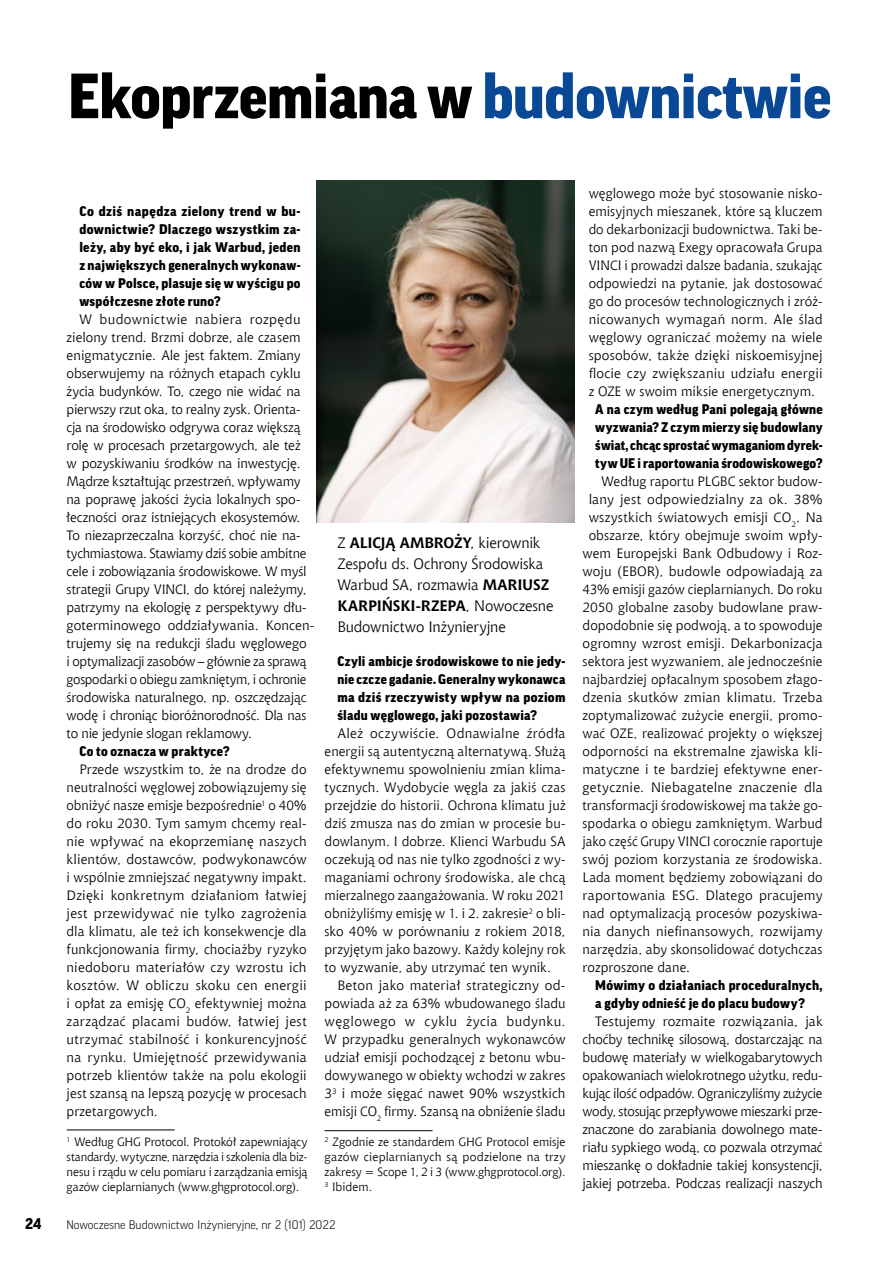
<style>
.page{position:relative;width:893px;height:1263px;background:#fff}
.page>*{position:absolute;margin:0;border:0;box-sizing:border-box;transform-origin:0 0}
.tytul{font:900 61.5px "Good Pro";letter-spacing:-.01em;color:#000}
.autor{font:15px/21px "Chianti EU";letter-spacing:-.01em;color:#000}
.t1{font:900 15px "Good Pro";color:#000}
.text_podstawowy{font:13.5px/18px "Chianti EU";color:#000;text-align:justify}
.pytania{font:900 13.5px/18px "Good Pro";letter-spacing:.02em;color:#000;text-align:justify}
.text_podstawowy-2{font:13.5px "Chianti EU";letter-spacing:.02em;color:#000}
.przypis{font:12px/15px "Chianti EU";color:#000;text-align:justify}
.t2{font:300 12px "Good Pro";color:#000}
.s1{color:#094894}
.s2{font-style:inherit}
.s3{font-weight:700}
</style>
<div class="page">
<hr style="left:67px;top:1130px;width:108px;height:1px;background:#000">
<hr style="left:325px;top:1130px;width:108px;height:1px;background:#000">
<img style="left:316px;top:180px;width:258px;height:342px">
<p class="tytul" style="left:68px;top:62px;width:765px">Ekoprzemiana w <span class="s1">budownictwie</span></p>
<p class="pytania" style="left:79px;top:202px;width:223px">Co dziś napędza zielony trend w bu&shy;downictwie? Dlaczego wszystkim za&shy;leży, aby być eko, i jak Warbud, jeden z największych generalnych wykonaw&shy;ców w Polsce, plasuje się w wyścigu po współczesne złote runo?</p>
<p class="text_podstawowy" style="left:67px;top:310px;width:249px;text-align:left;text-indent:13px">W budownictwie nabiera rozpędu zielony trend. Brzmi dobrze, ale czasem enigmatycznie. Ale jest faktem. Zmiany obserwujemy na różnych etapach cyklu życia budynków. To, czego nie widać na pierwszy rzut oka, to realny zysk. Orienta&shy;cja na środowisko odgrywa coraz większą rolę w procesach przetargowych, ale też<br>w pozyskiwaniu środków na inwestycję.<br>Mądrze kształtując przestrzeń, wpływamy na poprawę jakości życia lokalnych spo&shy;łeczności oraz istniejących ekosystemów.<br>To niezaprzeczalna korzyść, choć nie na&shy;tychmiastowa. Stawiamy dziś sobie ambitne cele i zobowiązania środowiskowe. W myśl strategii Grupy VINCI, do której należymy, patrzymy na ekologię z perspektywy dłu&shy;goterminowego o<span class="s2">d</span>działywania. Koncen&shy;trujemy się na redukcji śladu węglowego<br>i optymalizacji zasobów – głównie za sprawą gospodarki o obiegu zamkniętym, i ochronie środowiska naturalnego, np. oszczędzając wodę i chroniąc bioróżnorodność. Dla nas to nie jedynie slogan reklamowy.</p>
<p class="pytania" style="left:79px;top:742px;width:152px">Co to oznacza w praktyce?</p>
<p class="text_podstawowy" style="left:67px;top:760px;width:242px;text-indent:13px">Przede wszystkim to, że na drodze do neutralności węglowej zobowiązujemy się obniżyć nasze emisje bezpośrednie<sup>1</sup> o 40% do roku 2030. Tym samym chcemy real&shy;nie wpływać na ekoprzemianę naszych klientów, dostawców, podwykonawców i wspólnie zmniejszać negatywny impakt.<br>Dzięki konkretnym działaniom łatwiej jest przewidywać nie tylko zagrożenia dla klimatu, ale też ich konsekwencje dla funkcjonowania firmy, chociażby ryzyko niedoboru materiałów czy wzrostu ich kosztów. W obliczu skoku cen energii i opłat za emisję CO<sub>2</sub> efektywniej można zarządzać placami budów, łatwiej jest utrzymać stabilność i konkurencyjność na rynku. Umiejętność przewidywania potrzeb klientów także na polu ekologii jest szansą na lepszą pozycję w procesach przetargowych.</p>
<p class="przypis" style="left:67px;top:1134px;width:242px"><sup>1</sup> Według GHG Protocol. Protokół zapewniający standardy, wytyczne, narzędzia i szkolenia dla biz&shy;nesu i rządu w celu pomiaru i zarządzania emisją gazów cieplarnianych (www.ghgprotocol.org).</p>
<p class="autor" style="left:337px;top:533px;width:218px">Z <span class="s3">ALICJĄ AMBROŻY</span>, kierownik<br>Zespołu ds. Ochrony Środowiska<br>Warbud SA, rozmawia <span class="s3">MARIUSZ<br>KARPIŃSKI-RZEPA</span>, Nowoczesne<br>Budownictwo Inżynieryjne</p>
<p class="pytania" style="left:337px;top:652px;width:230px">Czyli ambicje środowiskowe to nie jedy&shy;nie czcze gadanie. Generalny wykonawca ma dziś rzeczywisty wpływ na poziom śladu węglowego, jaki pozostawia?</p>
<p class="text_podstawowy" style="left:325px;top:724px;width:242px;text-indent:13px">Ależ oczywiście. Odnawialne źródła energii są autentyczną alternatywą. Służą efektywnemu spowolnieniu zmian klima&shy;tycznych. Wydobycie węgla za jakiś czas przejdzie do historii. Ochrona klimatu już dziś zmusza nas do zmian w procesie bu&shy;dowlanym. I dobrze. Klienci Warbudu SA oczekują od nas nie tylko zgodności z wy&shy;maganiami ochrony środowiska, ale chcą mierzalnego zaangażowania. W roku 2021 obniżyliśmy emisję w 1. i 2. zakresie<sup>2</sup> o bli&shy;sko 40% w porównaniu z rokiem 2018, przyjętym jako bazowy. Każdy kolejny rok to wyzwanie, aby utrzymać ten wynik.</p>
<p class="text_podstawowy" style="left:325px;top:976px;width:242px;text-indent:13px">Beton jako materiał strategiczny od&shy;powiada aż za 63% wbudowanego śladu węglowego w cyklu życia budynku.<br>W przypadku generalnych wykonawców udział emisji pochodzącej z betonu wbu&shy;dowywanego w obiekty wchodzi w zakres 3<sup>3</sup> i może sięgać nawet 90% wszystkich emisji CO<sub>2</sub> firmy. Szansą na obniżenie śladu</p>
<p class="przypis" style="left:325px;top:1134px;width:242px"><sup>2</sup> Zgodnie ze standardem GHG Protocol emisje gazów cieplarnianych są podzielone na trzy zakresy = Scope 1, 2 i 3 (www.ghgprotocol.org).</p>
<p class="przypis" style="left:325px;top:1179px;width:49px"><sup>3</sup> Ibidem.</p>
<p class="t1" style="left:25px;top:1215px;width:17px">24</p>
<p class="t2" style="left:66px;top:1218px;width:271px">Nowoczesne Budownictwo Inżynieryjne, nr 2 (101) 2022</p>
<p class="text_podstawowy" style="left:589px;top:184px;width:236px">węglowego może być stosowanie nisko&shy;emisyjnych mieszanek, które są kluczem do dekarbonizacji budownictwa. Taki be&shy;ton pod nazwą Exegy opracowała Grupa VINCI i prowadzi dalsze badania, szukając odpowiedzi na pytanie, jak dostosować go do procesów technologicznych i zróż&shy;nicowanych wymagań norm. Ale ślad węglowy ograniczać możemy na wiele sposobów, także dzięki niskoemisyjnej flocie czy zwiększaniu udziału energii z OZE w swoim miksie energetycznym.</p>
<p class="pytania" style="left:595px;top:400px;width:229px">A na czym według Pani polegają główne wyzwania? Z czym mierzy się budowlany świat, chcąc sprostać wymaganiom dyrek&shy;tyw UE i raportowania środowiskowego?</p>
<p class="text_podstawowy" style="left:601px;top:472px;width:223px">Według raportu PLGBC sektor budow-</p>
<p class="text_podstawowy" style="left:589px;top:490px;width:236px">lany jest odpowiedzialny za ok. 38%</p>
<p class="text_podstawowy" style="left:589px;top:508px;width:235px">wszystkich światowych emisji CO<sub>2</sub>. Na</p>
<p class="text_podstawowy" style="left:589px;top:526px;width:236px">obszarze, który obejmuje swoim wpły-</p>
<p class="text_podstawowy" style="left:583px;top:544px;width:242px">wem Europejski Bank Odbudowy i Roz-</p>
<p class="text_podstawowy" style="left:583px;top:562px;width:242px">woju (EBOR), budowle odpowiadają za</p>
<p class="text_podstawowy" style="left:583px;top:580px;width:242px">43% emisji gazów cieplarnianych. Do roku</p>
<p class="text_podstawowy" style="left:583px;top:598px;width:242px">2050 globalne zasoby budowlane praw-</p>
<p class="text_podstawowy" style="left:583px;top:616px;width:242px">dopodobnie się podwoją, a to spowoduje</p>
<p class="text_podstawowy" style="left:583px;top:634px;width:242px">ogromny wzrost emisji. Dekarbonizacja</p>
<p class="text_podstawowy" style="left:583px;top:652px;width:242px">sektora jest wyzwaniem, ale jednocześnie</p>
<p class="text_podstawowy" style="left:583px;top:670px;width:242px">najbardziej opłacalnym sposobem złago-</p>
<p class="text_podstawowy" style="left:583px;top:688px;width:242px">dzenia skutków zmian klimatu. Trzeba</p>
<p class="text_podstawowy" style="left:583px;top:706px;width:242px">zoptymalizować zużycie energii, promo-</p>
<p class="text_podstawowy" style="left:583px;top:724px;width:242px">wać OZE, realizować projekty o większej</p>
<p class="text_podstawowy" style="left:583px;top:742px;width:242px">odporności na ekstremalne zjawiska kli-</p>
<p class="text_podstawowy" style="left:583px;top:760px;width:242px">matyczne i te bardziej efektywne ener-</p>
<p class="text_podstawowy" style="left:583px;top:778px;width:242px">getycznie. Niebagatelne znaczenie dla</p>
<p class="text_podstawowy" style="left:583px;top:796px;width:242px">transformacji środowiskowej ma także go-</p>
<p class="text_podstawowy" style="left:583px;top:814px;width:242px">spodarka o obiegu zamkniętym. Warbud</p>
<p class="text_podstawowy" style="left:583px;top:832px;width:242px">jako część Grupy VINCI corocznie raportuje</p>
<p class="text_podstawowy" style="left:583px;top:850px;width:242px">swój poziom korzystania ze środowiska.</p>
<p class="text_podstawowy" style="left:583px;top:868px;width:242px">Lada moment będziemy zobowiązani do</p>
<p class="text_podstawowy-2" style="left:583px;top:887px;width:242px">raportowania ESG. Dlatego pracujemy</p>
<p class="text_podstawowy" style="left:583px;top:904px;width:242px">nad optymalizacją procesów pozyskiwa-</p>
<p class="text_podstawowy" style="left:583px;top:922px;width:242px">nia danych niefinansowych, rozwijamy</p>
<p class="text_podstawowy" style="left:583px;top:940px;width:242px">narzędzia, aby skonsolidować dotychczas</p>
<p class="text_podstawowy" style="left:583px;top:958px;width:109px">rozproszone dane.</p>
<p class="pytania" style="left:595px;top:976px;width:229px">Mówimy o działaniach proceduralnych, a gdyby odnieść je do placu budowy?</p>
<p class="text_podstawowy" style="left:583px;top:1012px;width:242px;text-indent:13px">Testujemy rozmaite rozwiązania, jak choćby technikę silosową, dostarczając na budowę materiały w wielkogabarytowych opakowaniach wielokrotnego użytku, redu&shy;kując ilość odpadów. Ograniczyliśmy zużycie wody, stosując przepływowe mieszarki prze&shy;znaczone do zarabiania dowolnego mate&shy;riału sypkiego wodą, co pozwala otrzymać mieszankę o dokładnie takiej konsystencji, jakiej potrzeba. Podczas realizacji naszych</p>
</div>
